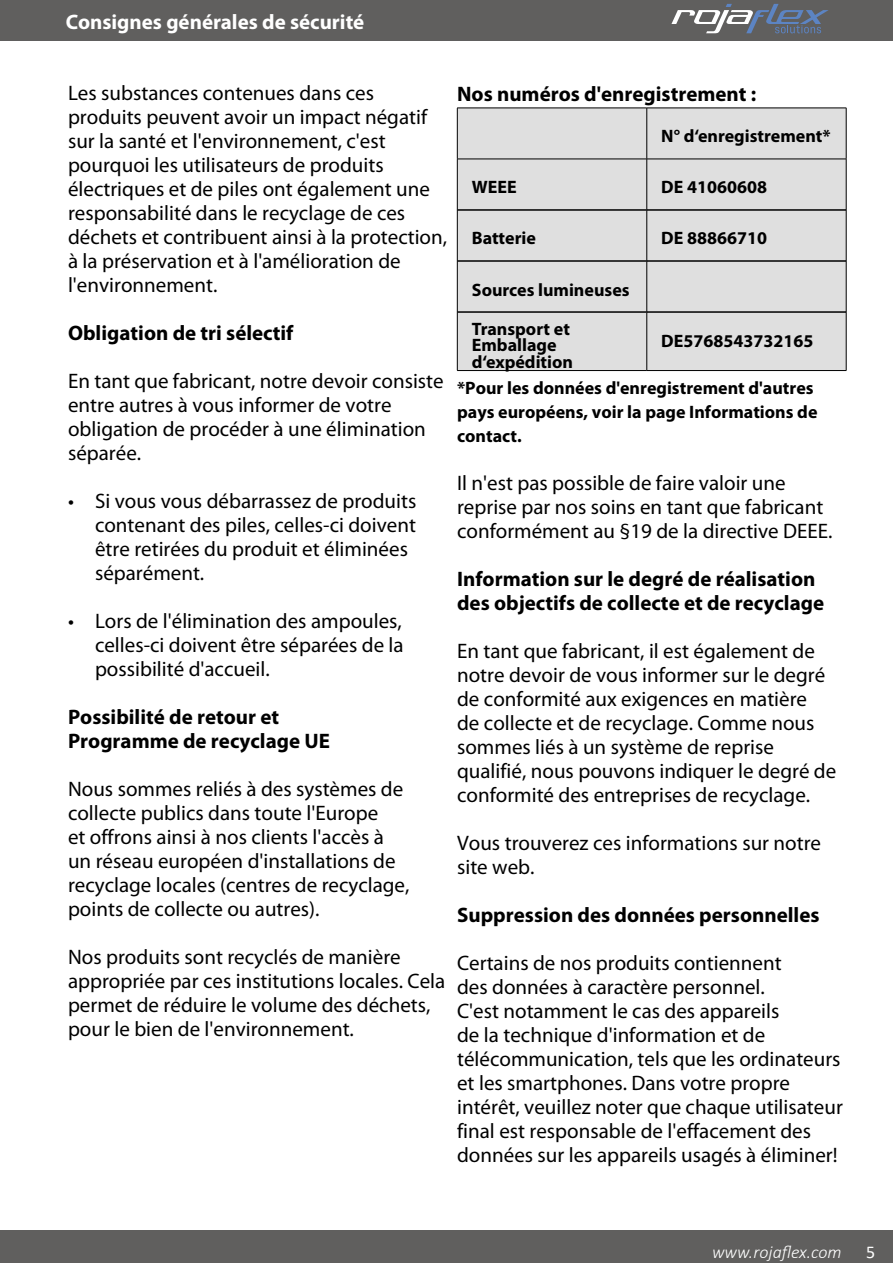
<style>
.page{position:relative;width:893px;height:1263px;background:#fff}
.page>*{position:absolute;margin:0;border:0;box-sizing:border-box;transform-origin:0 0}
.t1{font:21px/24px "Myriad Pro";color:#000}
.t2{font:700 21px/24px "Myriad Pro";color:#000}
.t3{font:700 21px "Myriad Pro";color:#fff}
.t4{font:700 18px/24px "Myriad Pro";color:#000}
.t5{font:italic 300 18px "Calibri";color:#fff}
.t6{font:18px "Calibri";color:#fff}
</style>
<div class="page">
<div style="left:0;top:0;width:893px;height:41px;background:#605f5e"></div>
<div style="left:0;top:1230px;width:893px;height:33px;background:#605f5e"></div>
<svg style="left:671px;top:4px;width:158px;height:29px"></svg>
<div style="left:458px;top:109px;width:388px;height:261px;background:#dfdfdf"></div>
<hr style="left:457px;top:209px;width:190px;height:2px;background:#000">
<hr style="left:647px;top:209px;width:199px;height:2px;background:#000">
<hr style="left:457px;top:260px;width:190px;height:2px;background:#000">
<hr style="left:647px;top:260px;width:199px;height:2px;background:#000">
<hr style="left:457px;top:311px;width:190px;height:2px;background:#000">
<hr style="left:647px;top:311px;width:199px;height:2px;background:#000">
<hr style="left:457px;top:108px;width:190px;height:1px;background:#000">
<hr style="left:457px;top:108px;width:1px;height:51px;background:#000">
<hr style="left:647px;top:108px;width:199px;height:1px;background:#000">
<hr style="left:646px;top:108px;width:1px;height:51px;background:#000">
<hr style="left:846px;top:108px;width:1px;height:51px;background:#000">
<hr style="left:457px;top:159px;width:190px;height:1px;background:#000">
<hr style="left:647px;top:159px;width:199px;height:1px;background:#000">
<hr style="left:457px;top:159px;width:1px;height:51px;background:#000">
<hr style="left:646px;top:159px;width:1px;height:51px;background:#000">
<hr style="left:846px;top:159px;width:1px;height:51px;background:#000">
<hr style="left:457px;top:210px;width:1px;height:51px;background:#000">
<hr style="left:646px;top:210px;width:1px;height:51px;background:#000">
<hr style="left:846px;top:210px;width:1px;height:51px;background:#000">
<hr style="left:457px;top:261px;width:1px;height:51px;background:#000">
<hr style="left:646px;top:261px;width:1px;height:51px;background:#000">
<hr style="left:846px;top:261px;width:1px;height:51px;background:#000">
<hr style="left:457px;top:312px;width:1px;height:58px;background:#000">
<hr style="left:646px;top:312px;width:1px;height:58px;background:#000">
<hr style="left:846px;top:312px;width:1px;height:58px;background:#000">
<hr style="left:457px;top:370px;width:190px;height:1px;background:#000">
<hr style="left:647px;top:370px;width:199px;height:1px;background:#000">
<p class="t3" style="left:66px;top:10px;width:300px">Consignes générales de sécurité</p>
<p class="t1" style="left:68px;top:81px;width:381px">Les substances contenues dans ces produits peuvent avoir un impact négatif sur la santé et l'environnement, c'est pourquoi les utilisateurs de produits électriques et de piles ont également une responsabilité dans le recyclage de ces déchets et contribuent ainsi à la protection, à la préservation et à l'amélioration de l'environnement.</p>
<p class="t2" style="left:68px;top:321px;width:227px">Obligation de tri sélectif</p>
<p class="t1" style="left:68px;top:369px;width:377px">En tant que fabricant, notre devoir consiste entre autres à vous informer de votre obligation de procéder à une élimination séparée.</p>
<p class="t1" style="left:95px;top:489px;width:323px;text-indent:-27px">• Si vous vous débarrassez de produits contenant des piles, celles-ci doivent être retirées du produit et éliminées séparément.</p>
<p class="t1" style="left:95px;top:609px;width:310px;text-align:justify;text-indent:-27px">• Lors de l'élimination des ampoules, celles-ci doivent être séparées de la possibilité d'accueil.</p>
<p class="t2" style="left:68px;top:705px;width:263px">Possibilité de retour et<br>Programme de recyclage UE</p>
<p class="t1" style="left:68px;top:777px;width:343px">Nous sommes reliés à des systèmes de collecte publics dans toute l'Europe<br>et offrons ainsi à nos clients l'accès à un réseau européen d'installations de recyclage locales (centres de recyclage, points de collecte ou autres).</p>
<p class="t1" style="left:68px;top:945px;width:379px">Nos produits sont recyclés de manière appropriée par ces institutions locales. Cela permet de réduire le volume des déchets, pour le bien de l'environnement.</p>
<p class="t2" style="left:457px;top:82px;width:301px">Nos numéros d'enregistrement :</p>
<p class="t4" style="left:661px;top:125px;width:171px">N° d‘enregistrement*</p>
<p class="t4" style="left:472px;top:176px;width:46px">WEEE</p>
<p class="t4" style="left:661px;top:176px;width:107px">DE 41060608</p>
<p class="t4" style="left:472px;top:227px;width:66px">Batterie</p>
<p class="t4" style="left:661px;top:227px;width:107px">DE 88866710</p>
<p class="t4" style="left:472px;top:270px;width:159px;line-height:39px">Sources lumineuses<br>Transport et</p>
<p class="t4" style="left:472px;top:337px;width:103px;line-height:16.5px">Emballage d‘expédition</p>
<p class="t4" style="left:661px;top:329px;width:154px">DE5768543732165</p>
<p class="t4" style="left:457px;top:376px;width:362px">*Pour les données d'enregistrement d'autres pays européens, voir la page Informations de contact.</p>
<p class="t1" style="left:457px;top:471px;width:377px">Il n'est pas possible de faire valoir une reprise par nos soins en tant que fabricant conformément au §19 de la directive DEEE.</p>
<p class="t2" style="left:457px;top:567px;width:368px">Information sur le degré de réalisation des objectifs de collecte et de recyclage</p>
<p class="t1" style="left:457px;top:639px;width:381px">En tant que fabricant, il est également de notre devoir de vous informer sur le degré de conformité aux exigences en matière<br>de collecte et de recyclage. Comme nous sommes liés à un système de reprise qualifié, nous pouvons indiquer le degré de conformité des entreprises de recyclage.</p>
<p class="t1" style="left:457px;top:831px;width:365px">Vous trouverez ces informations sur notre site web.</p>
<p class="t2" style="left:457px;top:903px;width:364px">Suppression des données personnelles</p>
<p class="t1" style="left:457px;top:951px;width:387px">Certains de nos produits contiennent<br>des données à caractère personnel.<br>C'est notamment le cas des appareils<br>de la technique d'information et de télécommunication, tels que les ordinateurs et les smartphones. Dans votre propre intérêt, veuillez noter que chaque utilisateur final est responsable de l'effacement des données sur les appareils usagés à éliminer!</p>
<p class="t5" style="left:712px;top:1241px;width:131px">www.rojaflex.com</p>
<p class="t6" style="left:866px;top:1239px;width:11px">5</p>
</div>
